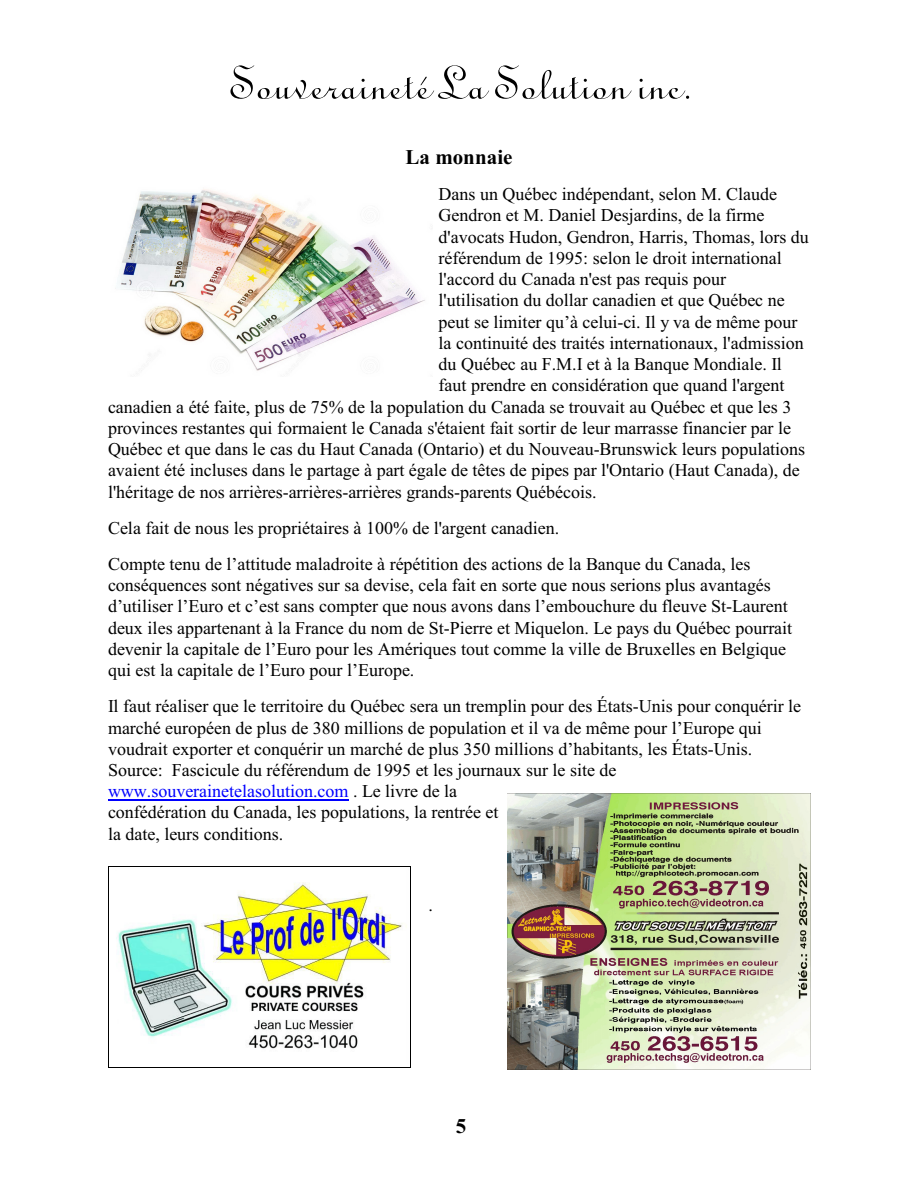
<style>
.page{position:relative;width:918px;height:1188px;background:#fff}
.page>*{position:absolute;margin:0;border:0;box-sizing:border-box;transform-origin:0 0}
.t1{font:52.5px "Typo Upright BT";letter-spacing:.005em;color:#000}
.t2{font:700 21px "Times New Roman";color:#000}
.t3{font:18px/21.3px "Times New Roman";color:#000}
.s1{color:#00f}
</style>
<div class="page">
<img style="left:508px;top:793px;width:302px;height:276px">
<img style="left:119px;top:189px;width:306px;height:182px">
<hr style="left:108px;top:800px;width:241px;height:1px;background:#00f">
<img style="left:108px;top:866px;width:302px;height:202px">
<h1 class="t1" style="left:228px;top:59px;width:463px">Souveraineté La Solution inc.</h1>
<p class="t2" style="left:406px;top:149px;width:108px">La monnaie</p>
<p class="t3" style="left:439px;top:185px;width:340px">Dans un Québec indépendant, selon M. Claude</p>
<p class="t3" style="left:439px;top:206px;width:327px">Gendron et M. Daniel Desjardins, de la firme</p>
<p class="t3" style="left:439px;top:228px;width:372px">d'avocats Hudon, Gendron, Harris, Thomas, lors du</p>
<p class="t3" style="left:439px;top:249px;width:345px">référendum de 1995: selon le droit international</p>
<p class="t3" style="left:439px;top:270px;width:289px">l'accord du Canada n'est pas requis pour</p>
<p class="t3" style="left:439px;top:291px;width:348px">l'utilisation du dollar canadien et que Québec ne</p>
<p class="t3" style="left:439px;top:313px;width:360px">peut se limiter qu’à celui-ci. Il y va de même pour</p>
<p class="t3" style="left:439px;top:334px;width:367px">la continuité des traités internationaux, l'admission</p>
<p class="t3" style="left:439px;top:355px;width:345px">du Québec au F.M.I et à la Banque Mondiale. Il</p>
<p class="t3" style="left:439px;top:376px;width:347px">faut prendre en considération que quand l'argent</p>
<p class="t3" style="left:108px;top:398px;width:685px">canadien a été faite, plus de 75% de la population du Canada se trouvait au Québec et que les 3</p>
<p class="t3" style="left:108px;top:419px;width:685px">provinces restantes qui formaient le Canada s'étaient fait sortir de leur marrasse financier par le</p>
<p class="t3" style="left:108px;top:440px;width:699px">Québec et que dans le cas du Haut Canada (Ontario) et du Nouveau-Brunswick leurs populations</p>
<p class="t3" style="left:108px;top:461px;width:693px">avaient été incluses dans le partage à part égale de têtes de pipes par l'Ontario (Haut Canada), de</p>
<p class="t3" style="left:108px;top:483px;width:490px">l'héritage de nos arrières-arrières-arrières grands-parents Québécois.</p>
<p class="t3" style="left:108px;top:511px;width:644px;line-height:36.2px">Cela fait de nous les propriétaires à 100% de l'argent canadien.<br>Compte tenu de l’attitude maladroite à répétition des actions de la Banque du Canada, les</p>
<p class="t3" style="left:108px;top:576px;width:686px">conséquences sont négatives sur sa devise, cela fait en sorte que nous serions plus avantagés d’utiliser l’Euro et c’est sans compter que nous avons dans l’embouchure du fleuve St-Laurent deux iles appartenant à la France du nom de St-Pierre et Miquelon. Le pays du Québec pourrait devenir la capitale de l’Euro pour les Amériques tout comme la ville de Bruxelles en Belgique qui est la capitale de l’Euro pour l’Europe.</p>
<p class="t3" style="left:108px;top:697px;width:695px">Il faut réaliser que le territoire du Québec sera un tremplin pour des États-Unis pour conquérir le marché européen de plus de 380 millions de population et il va de même pour l’Europe qui voudrait exporter et conquérir un marché de plus 350 millions d’habitants, les États-Unis.<br>Source: Fascicule du référendum de 1995 et les journaux sur le site de <span class="s1">www.souverainetelasolution.com</span> . Le livre de la<br>confédération du Canada, les populations, la rentrée et<br>la date, leurs conditions.</p>
<p class="t3" style="left:428px;top:896px;width:6px">.</p>
<p class="t2" style="left:456px;top:1119px;width:12px">5</p>
</div>
